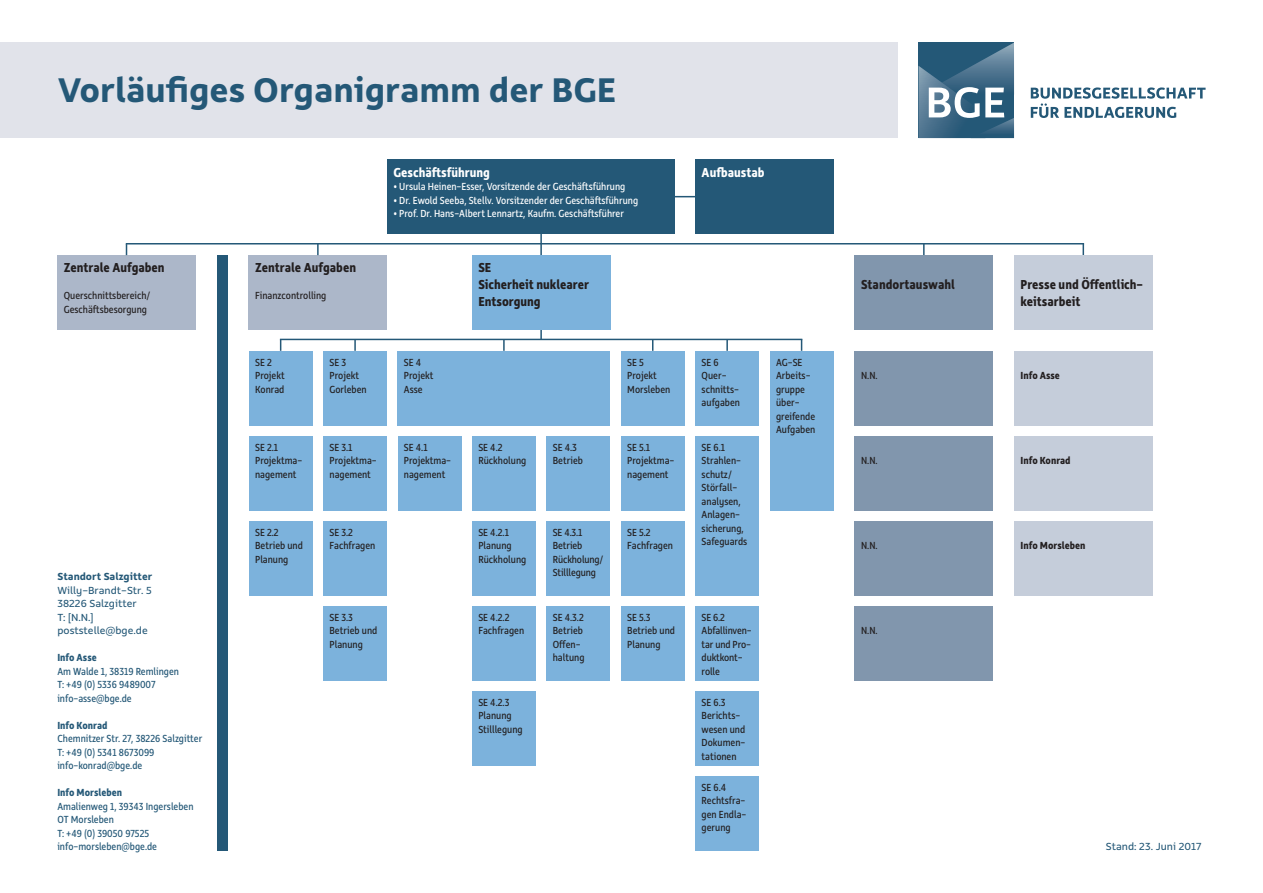
<style>
.page{position:relative;width:1263px;height:893px;background:#fff}
.page>*{position:absolute;margin:0;border:0;box-sizing:border-box;transform-origin:0 0}
.t1{font:700 37.5px "Rehn";color:#245877}
.t2{font:700 14.25px/17.1px "Rehn Condensed";color:#231f20}
.t3{font:700 14.25px "Rehn Condensed";color:#fff}
.t4{font:11.25px/13.5px "Rehn Condensed";color:#231f20}
.t5{font:11.25px/13.5px "Rehn Condensed";color:#245877}
.t6{font:11.25px "Rehn Condensed";color:#fff}
.t7{font:11.25px/13.5px "Rehn";color:#245877}
.t8{font:700 11.25px "Rehn Condensed";color:#245877}
.t9{font:700 11.25px "Rehn Condensed";color:#231f20}
.t10{font:700 11.25px "Rehn";color:#245877}
</style>
<div class="page">
<svg style="left:674px;top:196px;width:21px;height:1px"></svg>
<svg style="left:1082px;top:244px;width:2px;height:11px"></svg>
<hr style="left:540px;top:234px;width:2px;height:105px;background:#245877">
<div style="left:217px;top:255px;width:10px;height:595px;background:#245877"></div>
<svg style="left:1031px;top:87px;width:174px;height:31px"></svg>
<svg style="left:918px;top:43px;width:96px;height:95px"></svg>
<div style="left:249px;top:351px;width:64px;height:74px;background:#7cb2dc"></div>
<div style="left:323px;top:351px;width:64px;height:74px;background:#7cb2dc"></div>
<div style="left:398px;top:351px;width:212px;height:74px;background:#7cb2dc"></div>
<div style="left:621px;top:351px;width:64px;height:74px;background:#7cb2dc"></div>
<div style="left:695px;top:351px;width:64px;height:74px;background:#7cb2dc"></div>
<div style="left:249px;top:436px;width:64px;height:74px;background:#7cb2dc"></div>
<div style="left:323px;top:436px;width:64px;height:74px;background:#7cb2dc"></div>
<div style="left:472px;top:436px;width:64px;height:74px;background:#7cb2dc"></div>
<div style="left:621px;top:436px;width:64px;height:74px;background:#7cb2dc"></div>
<div style="left:695px;top:436px;width:64px;height:159px;background:#7cb2dc"></div>
<div style="left:546px;top:436px;width:64px;height:74px;background:#7cb2dc"></div>
<div style="left:249px;top:521px;width:64px;height:74px;background:#7cb2dc"></div>
<div style="left:323px;top:521px;width:64px;height:74px;background:#7cb2dc"></div>
<div style="left:398px;top:436px;width:63px;height:74px;background:#7cb2dc"></div>
<div style="left:472px;top:521px;width:64px;height:74px;background:#7cb2dc"></div>
<div style="left:472px;top:606px;width:64px;height:74px;background:#7cb2dc"></div>
<div style="left:472px;top:691px;width:64px;height:74px;background:#7cb2dc"></div>
<div style="left:323px;top:606px;width:64px;height:74px;background:#7cb2dc"></div>
<div style="left:546px;top:521px;width:64px;height:74px;background:#7cb2dc"></div>
<div style="left:546px;top:606px;width:64px;height:74px;background:#7cb2dc"></div>
<div style="left:621px;top:521px;width:64px;height:74px;background:#7cb2dc"></div>
<div style="left:621px;top:606px;width:64px;height:74px;background:#7cb2dc"></div>
<div style="left:695px;top:606px;width:64px;height:74px;background:#7cb2dc"></div>
<div style="left:695px;top:691px;width:64px;height:74px;background:#7cb2dc"></div>
<div style="left:695px;top:776px;width:64px;height:74px;background:#7cb2dc"></div>
<div style="left:770px;top:351px;width:63px;height:159px;background:#7cb2dc"></div>
<div style="left:472px;top:255px;width:138px;height:75px;background:#7cb2dc"></div>
<div style="left:855px;top:255px;width:138px;height:75px;background:#8196ad"></div>
<div style="left:855px;top:351px;width:138px;height:74px;background:#8196ad"></div>
<div style="left:57px;top:255px;width:139px;height:75px;background:#acb7c9"></div>
<div style="left:1014px;top:255px;width:138px;height:75px;background:#c5cdda"></div>
<div style="left:1014px;top:351px;width:138px;height:74px;background:#c5cdda"></div>
<div style="left:1014px;top:436px;width:138px;height:74px;background:#c5cdda"></div>
<div style="left:1014px;top:521px;width:138px;height:74px;background:#c5cdda"></div>
<div style="left:249px;top:255px;width:138px;height:75px;background:#acb7c9"></div>
<div style="left:387px;top:159px;width:287px;height:75px;background:#245877"></div>
<div style="left:695px;top:159px;width:138px;height:75px;background:#245877"></div>
<div style="left:855px;top:436px;width:138px;height:74px;background:#8196ad"></div>
<div style="left:855px;top:521px;width:138px;height:74px;background:#8196ad"></div>
<div style="left:855px;top:606px;width:138px;height:74px;background:#8196ad"></div>
<div style="left:0;top:43px;width:897px;height:95px;background:#e1e3ea"></div>
<hr style="left:126px;top:243px;width:958px;height:1px;background:#245877">
<hr style="left:280px;top:339px;width:522px;height:1px;background:#245877">
<svg style="left:317px;top:244px;width:2px;height:11px"></svg>
<svg style="left:354px;top:340px;width:2px;height:11px"></svg>
<svg style="left:503px;top:340px;width:2px;height:11px"></svg>
<svg style="left:726px;top:340px;width:2px;height:11px"></svg>
<h1 class="t1" style="left:57px;top:65px;width:560px">Vorläufiges Organigramm der BGE</h1>
<p class="t2" style="left:64px;top:259px;width:102px">Zentrale Aufgaben</p>
<p class="t4" style="left:64px;top:289px;width:88px">Querschnittsbereich/<br>Geschäftsbesorgung</p>
<p class="t10" style="left:57px;top:569px;width:96px">Standort Salzgitter</p>
<p class="t7" style="left:57px;top:583px;width:96px">Willy-Brandt-Str. 5<br>38226 Salzgitter<br>T: [N.N.] poststelle@bge.de</p>
<p class="t8" style="left:57px;top:650px;width:41px">Info Asse</p>
<p class="t5" style="left:57px;top:664px;width:123px">Am Walde 1, 38319 Remlingen<br>T: +49 (0) 5336 9489007 info-asse@bge.de</p>
<p class="t8" style="left:57px;top:718px;width:51px">Info Konrad</p>
<p class="t5" style="left:57px;top:732px;width:146px">Chemnitzer Str. 27, 38226 Salzgitter<br>T: +49 (0) 5341 8673099 info-konrad@bge.de</p>
<p class="t8" style="left:57px;top:785px;width:66px">Info Morsleben</p>
<p class="t5" style="left:57px;top:799px;width:138px">Amalienweg 1, 39343 Ingersleben<br>OT Morsleben<br>T: +49 (0) 39050 97525 info-morsleben@bge.de</p>
<p class="t2" style="left:255px;top:259px;width:102px">Zentrale Aufgaben</p>
<p class="t4" style="left:255px;top:289px;width:73px">Finanzcontrolling</p>
<p class="t3" style="left:393px;top:162px;width:98px">Geschäftsführung</p>
<p class="t6" style="left:393px;top:179px;width:233px">• Ursula Heinen-Esser, Vorsitzende der Geschäftsführung</p>
<p class="t6" style="left:393px;top:193px;width:246px">• Dr. Ewold Seeba, Stellv. Vorsitzender der Geschäftsführung</p>
<p class="t6" style="left:393px;top:206px;width:232px">• Prof. Dr. Hans-Albert Lennartz, Kaufm. Geschäftsführer</p>
<p class="t2" style="left:478px;top:259px;width:112px">SE<br>Sicherheit nuklearer<br>Entsorgung</p>
<p class="t3" style="left:702px;top:162px;width:64px">Aufbaustab</p>
<p class="t4" style="left:255px;top:355px;width:31px">SE 2<br>Projekt<br>Konrad</p>
<p class="t4" style="left:330px;top:355px;width:39px">SE 3<br>Projekt<br>Gorleben</p>
<p class="t4" style="left:404px;top:355px;width:31px">SE 4<br>Projekt<br>Asse</p>
<p class="t4" style="left:627px;top:355px;width:45px">SE 5<br>Projekt<br>Morsleben</p>
<p class="t4" style="left:702px;top:355px;width:40px">SE 6<br>Quer&shy;schnitts&shy;aufgaben</p>
<p class="t4" style="left:255px;top:440px;width:49px">SE 2.1<br>Projektma&shy;nagement</p>
<p class="t4" style="left:330px;top:440px;width:49px">SE 3.1<br>Projektma&shy;nagement</p>
<p class="t4" style="left:478px;top:440px;width:49px">SE 4.2<br>Rückholung</p>
<p class="t4" style="left:627px;top:440px;width:49px">SE 5.1<br>Projektma&shy;nagement</p>
<p class="t4" style="left:702px;top:440px;width:47px">SE 6.1<br>Strahlen&shy;schutz/<br>Störfall&shy;analysen,<br>Anlagen&shy;sicherung,<br>Safeguards</p>
<p class="t4" style="left:404px;top:440px;width:49px">SE 4.1<br>Projektma&shy;nagement</p>
<p class="t4" style="left:553px;top:440px;width:32px">SE 4.3<br>Betrieb</p>
<p class="t4" style="left:255px;top:525px;width:49px">SE 2.2<br>Betrieb und<br>Planung</p>
<p class="t4" style="left:330px;top:525px;width:47px">SE 3.2<br>Fachfragen</p>
<p class="t4" style="left:478px;top:525px;width:49px">SE 4.2.1<br>Planung<br>Rückholung</p>
<p class="t4" style="left:553px;top:525px;width:52px">SE 4.3.1<br>Betrieb<br>Rückholung/<br>Stilllegung</p>
<p class="t4" style="left:553px;top:610px;width:33px">SE 4.3.2<br>Betrieb<br>Offen&shy;haltung</p>
<p class="t4" style="left:627px;top:525px;width:47px">SE 5.2<br>Fachfragen</p>
<p class="t4" style="left:330px;top:610px;width:49px">SE 3.3<br>Betrieb und<br>Planung</p>
<p class="t4" style="left:478px;top:610px;width:47px">SE 4.2.2<br>Fachfragen</p>
<p class="t4" style="left:627px;top:610px;width:49px">SE 5.3<br>Betrieb und<br>Planung</p>
<p class="t4" style="left:702px;top:610px;width:52px">SE 6.2<br>Abfallinven&shy;tar und Pro&shy;duktkont&shy;rolle</p>
<p class="t4" style="left:702px;top:695px;width:45px">SE 6.3<br>Berichts&shy;wesen und<br>Dokumen&shy;tationen</p>
<p class="t4" style="left:702px;top:780px;width:46px">SE 6.4<br>Rechtsfra&shy;gen Endla&shy;gerung</p>
<p class="t4" style="left:478px;top:695px;width:46px">SE 4.2.3<br>Planung<br>Stilllegung</p>
<p class="t4" style="left:776px;top:355px;width:41px">AG-SE<br>Arbeits&shy;gruppe über&shy;greifende<br>Aufgaben</p>
<p class="t2" style="left:861px;top:276px;width:95px">Standortauswahl</p>
<p class="t4" style="left:861px;top:369px;width:18px">N.N.</p>
<p class="t4" style="left:861px;top:454px;width:18px">N.N.</p>
<p class="t4" style="left:861px;top:539px;width:18px">N.N.</p>
<p class="t4" style="left:861px;top:624px;width:18px">N.N.</p>
<p class="t2" style="left:1020px;top:276px;width:124px">Presse und Öffentlich&shy;keitsarbeit</p>
<p class="t9" style="left:1020px;top:368px;width:41px">Info Asse</p>
<p class="t9" style="left:1020px;top:453px;width:51px">Info Konrad</p>
<p class="t9" style="left:1020px;top:538px;width:66px">Info Morsleben</p>
<p class="t7" style="left:1106px;top:840px;width:97px">Stand: 23. Juni 2017</p>
</div>
